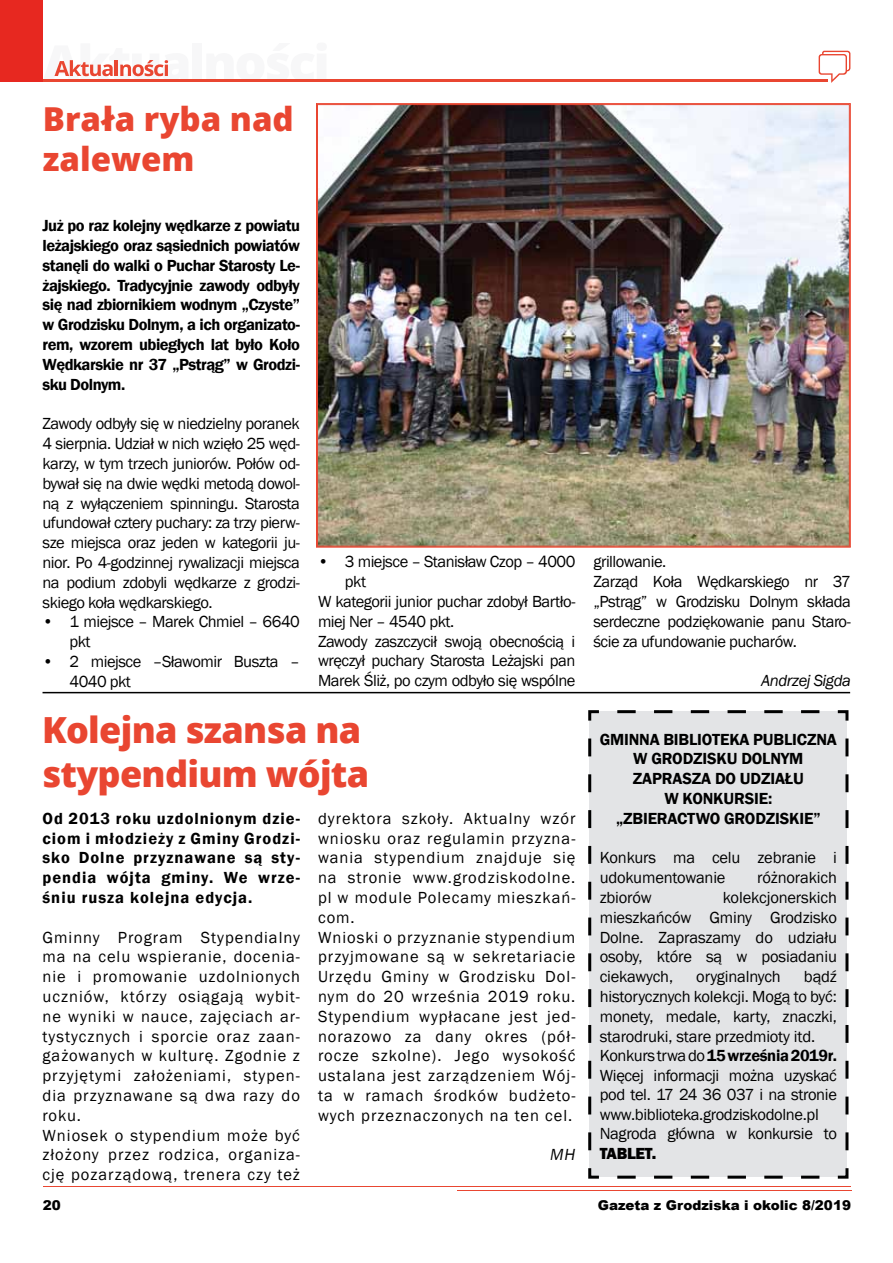
<style>
.page{position:relative;width:893px;height:1263px;background:#fff}
.page>*{position:absolute;margin:0;border:0;box-sizing:border-box;transform-origin:0 0}
.t1{font:800 36px/43.2px "Open Sans";letter-spacing:-.02em;color:#e94631}
.t2{font:800 33px/39.6px "Open Sans";color:#e94631}
.t3{font:16.5px/19.8px "Franklin Gothic";letter-spacing:.06em;color:#000}
.t4{font:600 16.5px/19.8px "Franklin Gothic";letter-spacing:-.01em;color:#000;text-align:justify}
.t5{font:16.5px/19.8px "Franklin Gothic";letter-spacing:.02em;color:#000;text-align:justify}
.t6{font:16.5px/19.8px "Franklin Gothic";letter-spacing:-.03em;color:#000}
.t7{font:16.5px/19.6px "Franklin Gothic";letter-spacing:-.02em;color:#000}
.t8{font:16.5px/19.8px "Franklin Gothic";letter-spacing:-.01em;color:#000}
.t9{font:italic 16.5px "Franklin Gothic";letter-spacing:-.03em;color:#000}
.t10{font:800 16.5px "Franklin Gothic";color:#000}
.t11{font:900 13.5px "Arial";color:#000}
.s1{font-weight:600}
</style>
<div class="page">
<hr style="left:43px;top:1186px;width:808px;height:1px;background:#e94631">
<hr style="left:457px;top:1190px;width:394px;height:1px;background:#e94631">
<div style="left:192px;top:43px;width:10px;height:38px;background:#f7f7f8"></div>
<svg style="left:54px;top:60px;width:115px;height:17px"></svg>
<hr style="left:43px;top:79px;width:785px;height:3px;background:#e94631">
<svg style="left:819px;top:51px;width:31px;height:32px"></svg>
<div style="left:0;top:0;width:43px;height:82px;background:#e72820"></div>
<img style="left:316px;top:103px;width:535px;height:444px">
<hr style="left:43px;top:692px;width:807px;height:1px;background:#000">
<div style="left:588px;top:710px;width:261px;height:469px;background:#e3e4e6"></div>
<h2 class="t2" style="left:43px;top:98px;width:253px">Brała ryba nad zalewem</h2>
<p class="t4" style="left:43px;top:216px;width:259px">Już po raz kolejny wędkarze z powiatu leżajskiego oraz sąsiednich powiatów stanęli do walki o Puchar Starosty Le&shy;żajskiego. Tradycyjnie zawody odbyły się nad zbiornikiem wodnym „Czyste” w Grodzisku Dolnym, a ich organizato&shy;rem, wzorem ubiegłych lat było Koło Wędkarskie nr 37 „Pstrąg” w Grodzi&shy;sku Dolnym.</p>
<p class="t5" style="left:43px;top:414px;width:259px">Zawody odbyły się w niedzielny poranek 4 sierpnia. Udział w nich wzięło 25 węd&shy;karzy, w tym trzech juniorów. Połów od&shy;bywał się na dwie wędki metodą dowol&shy;ną z wyłączeniem spinningu. Starosta ufundował cztery puchary: za trzy pierw&shy;sze miejsca oraz jeden w kategorii ju&shy;nior. Po 4-godzinnej rywalizacji miejsca na podium zdobyli wędkarze z grodzi&shy;skiego koła wędkarskiego.</p>
<p class="t6" style="left:70px;top:612px;width:232px;text-indent:-27px">• 1 miejsce – Marek Chmiel – 6640 pkt</p>
<p class="t6" style="left:70px;top:652px;width:232px;text-indent:-27px">• 2 miejsce –Sławomir Buszta –<br>4040 pkt</p>
<p class="t6" style="left:318px;top:552px;width:259px">• 3 miejsce – Stanisław Czop – 4000</p>
<p class="t5" style="left:345px;top:572px;width:23px">pkt</p>
<p class="t6" style="left:318px;top:592px;width:259px">W kategorii junior puchar zdobył Bartło-</p>
<p class="t6" style="left:318px;top:612px;width:138px">miej Ner – 4540 pkt.</p>
<p class="t6" style="left:318px;top:631px;width:259px">Zawody zaszczycił swoją obecnością i</p>
<p class="t6" style="left:318px;top:651px;width:259px">wręczył puchary Starosta Leżajski pan</p>
<p class="t6" style="left:318px;top:671px;width:259px">Marek Śliż, po czym odbyło się wspólne</p>
<h1 class="t1" style="left:42px;top:707px;width:329px">Kolejna szansa na stypendium wójta</h1>
<p class="t4" style="left:43px;top:808px;width:259px">Od 2013 roku uzdolnionym dzie&shy;ciom i młodzieży z Gminy Grodzi&shy;sko Dolne przyznawane są sty&shy;pendia wójta gminy. We wrze&shy;śniu rusza kolejna edycja.</p>
<p class="t3" style="left:43px;top:927px;width:259px">Gminny Program Stypendialny ma na celu wspieranie, docenia&shy;nie i promowanie uzdolnionych uczniów, którzy osiągają wybit&shy;ne wyniki w nauce, zajęciach ar&shy;tystycznych i sporcie oraz zaan&shy;gażowanych w kulturę. Zgodnie z przyjętymi założeniami, stypen&shy;dia przyznawane są dwa razy do roku.<br>Wniosek o stypendium może być złożony przez rodzica, organiza&shy;cję pozarządową, trenera czy też</p>
<p class="t3" style="left:318px;top:809px;width:259px">dyrektora szkoły. Aktualny wzór wniosku oraz regulamin przyzna&shy;wania stypendium znajduje się na stronie www.grodziskodolne. pl w module Polecamy mieszkań&shy;com.<br>Wnioski o przyznanie stypendium przyjmowane są w sekretariacie<br>Urzędu Gminy w Grodzisku Dol&shy;nym do 20 września 2019 roku.<br>Stypendium wypłacane jest jed&shy;norazowo za dany okres (pół&shy;rocze szkolne). Jego wysokość ustalana jest zarządzeniem Wój&shy;ta w ramach środków budżeto&shy;wych przeznaczonych na ten cel.</p>
<p class="t9" style="left:550px;top:1144px;width:27px">MH</p>
<p class="t6" style="left:593px;top:552px;width:259px">grillowanie.<br>Zarząd Koła Wędkarskiego nr 37 „Pstrąg” w Grodzisku Dolnym składa serdeczne podziękowanie panu Staro&shy;ście za ufundowanie pucharów.</p>
<p class="t9" style="left:761px;top:670px;width:91px">Andrzej Sigda</p>
<p class="t4" style="left:600px;top:729px;width:239px;text-align:center">GMINNA BIBLIOTEKA PUBLICZNA<br>W GRODZISKU DOLNYM<br>ZAPRASZA DO UDZIAŁU<br>W KONKURSIE:<br>„ZBIERACTWO GRODZISKIE”</p>
<p class="t8" style="left:600px;top:848px;width:239px">Konkurs ma celu zebranie i udokumentowanie</p>
<p class="t8" style="left:757px;top:868px;width:81px">różnorakich</p>
<p class="t8" style="left:600px;top:888px;width:54px">zbiorów</p>
<p class="t5" style="left:600px;top:888px;width:239px;text-indent:123px">kolekcjonerskich mieszkańców Gminy Grodzisko Dolne. Zapraszamy do udziału osoby, które są w posiadaniu ciekawych,</p>
<p class="t7" style="left:600px;top:967px;width:239px;text-indent:204px">bądź historycznych kolekcji. Mogą to być: monety, medale, karty, znaczki, starodruki, stare przedmioty itd.<br>Konkurs trwa do <span class="s1">15 września 2019r.<br></span>Więcej informacji można uzyskać pod tel. 17 24 36 037 i na stronie www.biblioteka.grodziskodolne.pl<br>Nagroda główna w konkursie to</p>
<p class="t10" style="left:600px;top:1142px;width:58px">TABLET.</p>
<p class="t8" style="left:696px;top:967px;width:86px">oryginalnych</p>
<p class="t11" style="left:43px;top:1195px;width:20px">20</p>
<p class="t11" style="left:598px;top:1196px;width:255px">Gazeta z Grodziska i okolic 8/2019</p>
</div>
